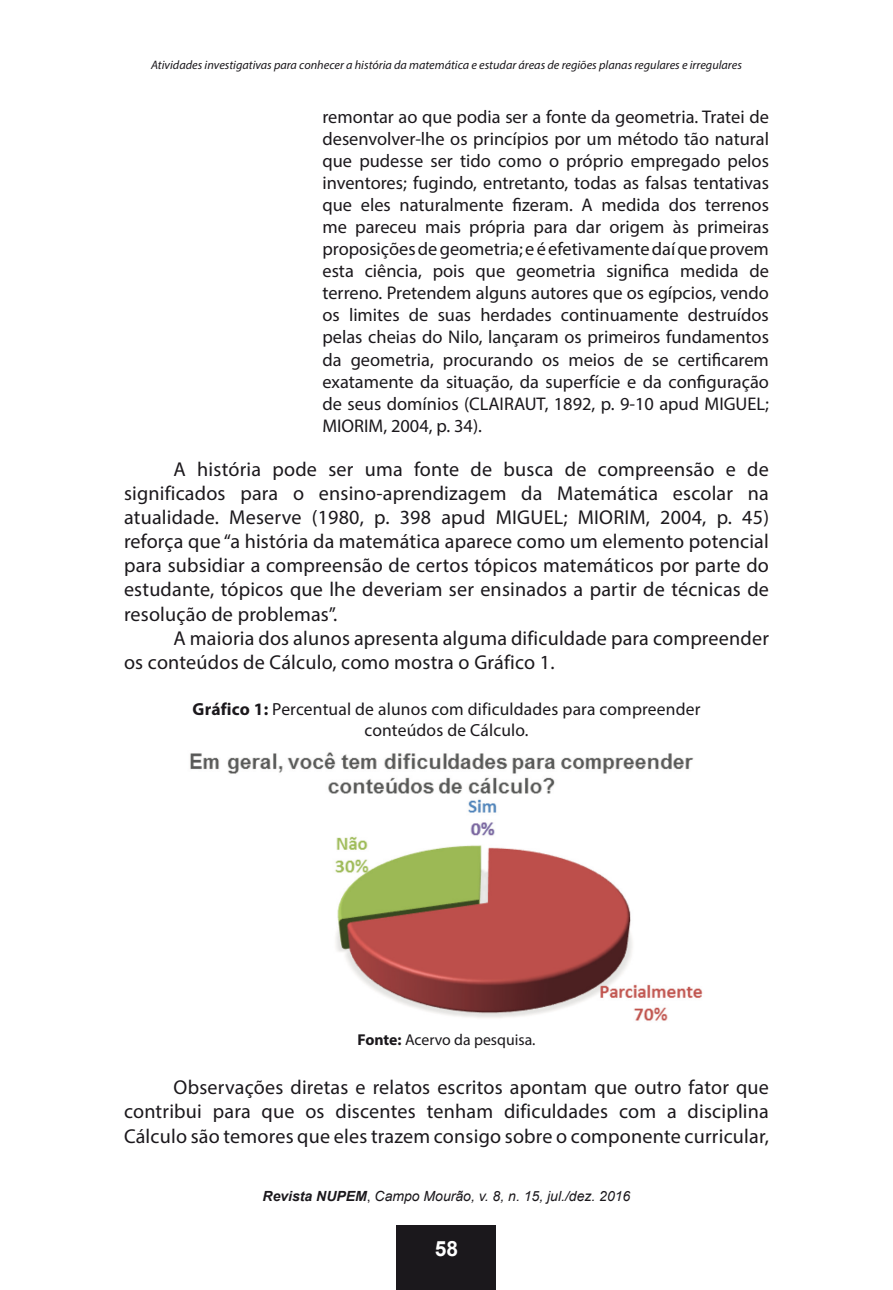
<style>
.page{position:relative;width:893px;height:1290px;background:#fff}
.page>*{position:absolute;margin:0;border:0;box-sizing:border-box;transform-origin:0 0}
.t1{font:700 21px "Arial";color:#fff}
.t2{font:20.12px/24.2px "Myriad Pro";letter-spacing:.01em;color:#1b181c;text-align:justify}
.t3{font:18.38px/22.1px "Myriad Pro";color:#1b181c;text-align:justify}
.t4{font:17.5px/21px "Myriad Pro";letter-spacing:.01em;color:#1b181c;text-align:center}
.t5{font:15.75px "Myriad Pro";color:#1b181c}
.t6{font:italic 14px "Arial";color:#1b181c}
.t7{font:italic 12.25px "Myriad Pro";color:#1b181c}
.s1{font-weight:700}
.s2{font-style:normal}
</style>
<div class="page">
<div style="left:397px;top:1225px;width:99px;height:65px;background:#1b181c"></div>
<img style="left:190px;top:752px;width:513px;height:269px">
<p class="t7" style="left:151px;top:57px;width:592px">Atividades investigativas para conhecer a história da matemática e estudar áreas de regiões planas regulares e irregulares</p>
<p class="t3" style="left:322px;top:105px;width:448px">remontar ao que podia ser a fonte da geometria. Tratei de desenvolver-lhe os princípios por um método tão natural que pudesse ser tido como o próprio empregado pelos inventores; fugindo, entretanto, todas as falsas tentativas que eles naturalmente fizeram. A medida dos terrenos me pareceu mais própria para dar origem às primeiras proposições de geometria; e é efetivamente daí que provem esta ciência, pois que geometria significa medida de terreno. Pretendem alguns autores que os egípcios, vendo os limites de suas herdades continuamente destruídos pelas cheias do Nilo, lançaram os primeiros fundamentos da geometria, procurando os meios de se certificarem exatamente da situação, da superfície e da configuração de seus domínios (CLAIRAUT, 1892, p. 9-10 apud MIGUEL; MIORIM, 2004, p. 34).</p>
<p class="t2" style="left:124px;top:456px;width:646px;text-indent:50px">A história pode ser uma fonte de busca de compreensão e de significados para o ensino-aprendizagem da Matemática escolar na atualidade. Meserve (1980, p. 398 apud MIGUEL; MIORIM, 2004, p. 45) reforça que “a história da matemática aparece como um elemento potencial para subsidiar a compreensão de certos tópicos matemáticos por parte do estudante, tópicos que lhe deveriam ser ensinados a partir de técnicas de resolução de problemas”.</p>
<p class="t2" style="left:124px;top:626px;width:646px;text-indent:50px">A maioria dos alunos apresenta alguma dificuldade para compreender os conteúdos de Cálculo, como mostra o Gráfico 1.</p>
<p class="t4" style="left:193px;top:698px;width:509px"><span class="s1">Gráfico 1:</span> Percentual de alunos com dificuldades para compreender conteúdos de Cálculo.</p>
<p class="t5" style="left:357px;top:1030px;width:180px"><span class="s1">Fonte:</span> Acervo da pesquisa.</p>
<p class="t2" style="left:124px;top:1075px;width:646px;text-indent:50px">Observações diretas e relatos escritos apontam que outro fator que contribui para que os discentes tenham dificuldades com a disciplina Cálculo são temores que eles trazem consigo sobre o componente curricular,</p>
<p class="t6" style="left:263px;top:1187px;width:369px"><span class="s1">Revista NUPEM</span><span class="s2">,</span> Campo Mourão, v. 8, n. 15, jul./dez. 2016</p>
<p class="t1" style="left:435px;top:1234px;width:25px">58</p>
</div>
